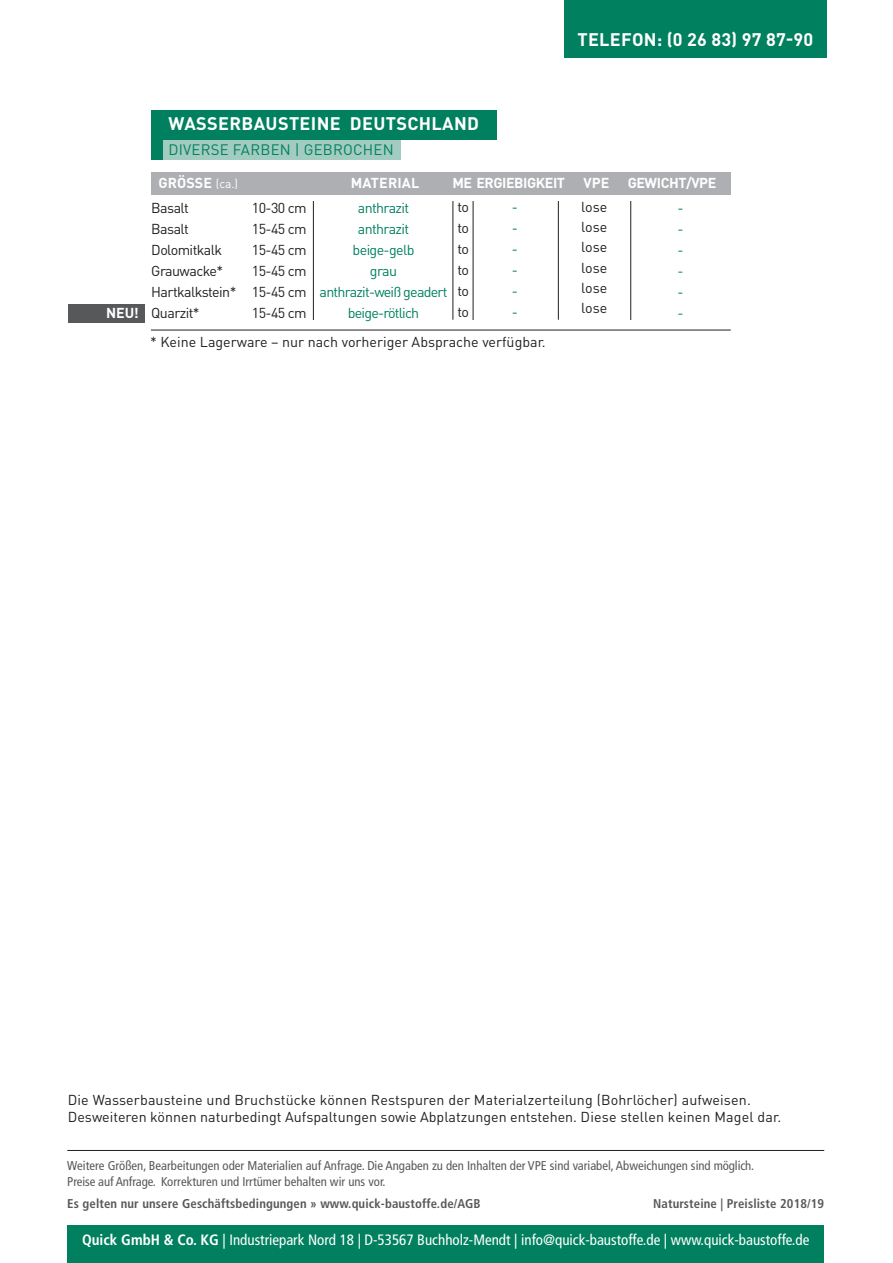
<style>
.page{position:relative;width:893px;height:1263px;background:#fff}
.page>*{position:absolute;margin:0;border:0;box-sizing:border-box;transform-origin:0 0}
.t1{font:700 18px "DIN Pro";letter-spacing:.02em;color:#fff}
.t2{font:condensed 15px "Frutiger";color:#fff}
.t3{font:15px "DIN Pro";letter-spacing:.015em;color:#00805f}
.t4{font:14.25px/21px "DIN Pro";color:#231f20;text-align:justify}
.t5{font:14.25px/21px "DIN Pro";letter-spacing:-.055em;color:#00805f;text-align:justify}
.t6{font:700 14.25px "DIN Pro";letter-spacing:-.03em;color:#fff}
.t7{font:14.25px "DIN Pro";letter-spacing:-.04em;color:#231f20}
.t8{font:700 14.25px "DIN Pro";letter-spacing:.01em;color:#fff}
.t9{font:condensed 12.75px/15.3px "Frutiger";color:#57585a}
.t10{font:700 condensed 12.75px "Frutiger";letter-spacing:.01em;color:#57585a}
.s1{font-weight:400;font-size:12px}
.s2{font-weight:700}
</style>
<div class="page">
<div style="left:67px;top:1225px;width:757px;height:38px;background:#00805f"></div>
<hr style="left:67px;top:1150px;width:757px;height:1px;background:#231f20">
<div style="left:721px;top:0;width:61px;height:63px;background:linear-gradient(to right,#fff,#fff)"></div>
<div style="left:564px;top:0;width:262px;height:57px;background:#00805f"></div>
<div style="left:151px;top:111px;width:345px;height:49px;background:#00805f"></div>
<div style="left:151px;top:172px;width:580px;height:23px;background:#aeafb3"></div>
<hr style="left:313px;top:201px;width:1px;height:119px;background:#231f20">
<hr style="left:453px;top:201px;width:1px;height:119px;background:#231f20">
<hr style="left:473px;top:201px;width:1px;height:119px;background:#231f20">
<hr style="left:558px;top:201px;width:1px;height:119px;background:#231f20">
<hr style="left:630px;top:201px;width:1px;height:119px;background:#231f20">
<hr style="left:151px;top:330px;width:580px;height:1px;background:#231f20">
<div style="left:163px;top:140px;width:318px;height:20px;background:#a3ccc1"></div>
<div style="left:401px;top:140px;width:284px;height:22px;background:#fff"></div>
<div style="left:68px;top:304px;width:76px;height:18px;background:#57585a"></div>
<p class="t1" style="left:577px;top:27px;width:237px">TELEFON: (0 26 83) 97 87-90</p>
<p class="t6" style="left:106px;top:304px;width:34px">NEU!</p>
<p class="t1" style="left:168px;top:111px;width:312px">WASSERBAUSTEINE DEUTSCHLAND</p>
<p class="t3" style="left:168px;top:139px;width:227px">DIVERSE FARBEN | GEBROCHEN</p>
<p class="t6" style="left:158px;top:173px;width:81px">GRÖSSE <span class="s1">(ca.)</span></p>
<p class="t4" style="left:151px;top:197px;width:39px">Basalt</p>
<p class="t4" style="left:252px;top:197px;width:56px">10-30 cm</p>
<p class="t4" style="left:151px;top:218px;width:39px">Basalt</p>
<p class="t4" style="left:252px;top:218px;width:56px">15-45 cm</p>
<p class="t7" style="left:151px;top:240px;width:72px">Dolomitkalk</p>
<p class="t4" style="left:252px;top:239px;width:56px">15-45 cm</p>
<p class="t7" style="left:151px;top:261px;width:73px">Grauwacke*</p>
<p class="t4" style="left:151px;top:260px;width:157px;text-indent:101px">15-45 cm Hartkalkstein* 15-45 cm Quarzit*</p>
<p class="t4" style="left:252px;top:302px;width:56px">15-45 cm</p>
<p class="t6" style="left:583px;top:173px;width:27px">VPE</p>
<p class="t6" style="left:628px;top:173px;width:90px">GEWICHT/VPE</p>
<p class="t6" style="left:453px;top:173px;width:114px">ME ERGIEBIGKEIT</p>
<p class="t5" style="left:512px;top:196px;width:8px">- - - - - -</p>
<p class="t4" style="left:581px;top:196px;width:28px;line-height:20.2px">lose lose lose lose lose lose</p>
<p class="t8" style="left:351px;top:173px;width:70px">MATERIAL</p>
<p class="t5" style="left:320px;top:197px;width:129px;text-align:center">anthrazit<br>anthrazit<br>beige-gelb<br>grau<br>anthrazit-weiß geadert beige-rötlich</p>
<p class="t4" style="left:458px;top:196px;width:13px">to to to to to to</p>
<p class="t5" style="left:677px;top:197px;width:8px">- - - - - -</p>
<p class="t4" style="left:150px;top:331px;width:397px">* Keine Lagerware – nur nach vorheriger Absprache verfügbar.</p>
<p class="t4" style="left:68px;top:1090px;width:715px;line-height:17.1px">Die Wasserbausteine und Bruchstücke können Restspuren der Materialzerteilung (Bohrlöcher) aufweisen.<br>Desweiteren können naturbedingt Aufspaltungen sowie Abplatzungen entstehen. Diese stellen keinen Magel dar.</p>
<p class="t9" style="left:67px;top:1158px;width:688px">Weitere Größen, Bearbeitungen oder Materialien auf Anfrage. Die Angaben zu den Inhalten der VPE sind variabel, Abweichungen sind möglich.<br>Preise auf Anfrage. Korrekturen und Irrtümer behalten wir uns vor.</p>
<p class="t10" style="left:67px;top:1196px;width:415px">Es gelten nur unsere Geschäftsbedingungen » www.quick-baustoffe.de/AGB</p>
<p class="t10" style="left:653px;top:1196px;width:173px">Natursteine | Preisliste 2018/19</p>
<p class="t2" style="left:82px;top:1231px;width:729px"><span class="s2">Quick GmbH &amp; Co. KG</span> | Industriepark Nord 18 | D-53567 Buchholz-Mendt | info@quick-baustoffe.de | www.quick-baustoffe.de</p>
</div>
